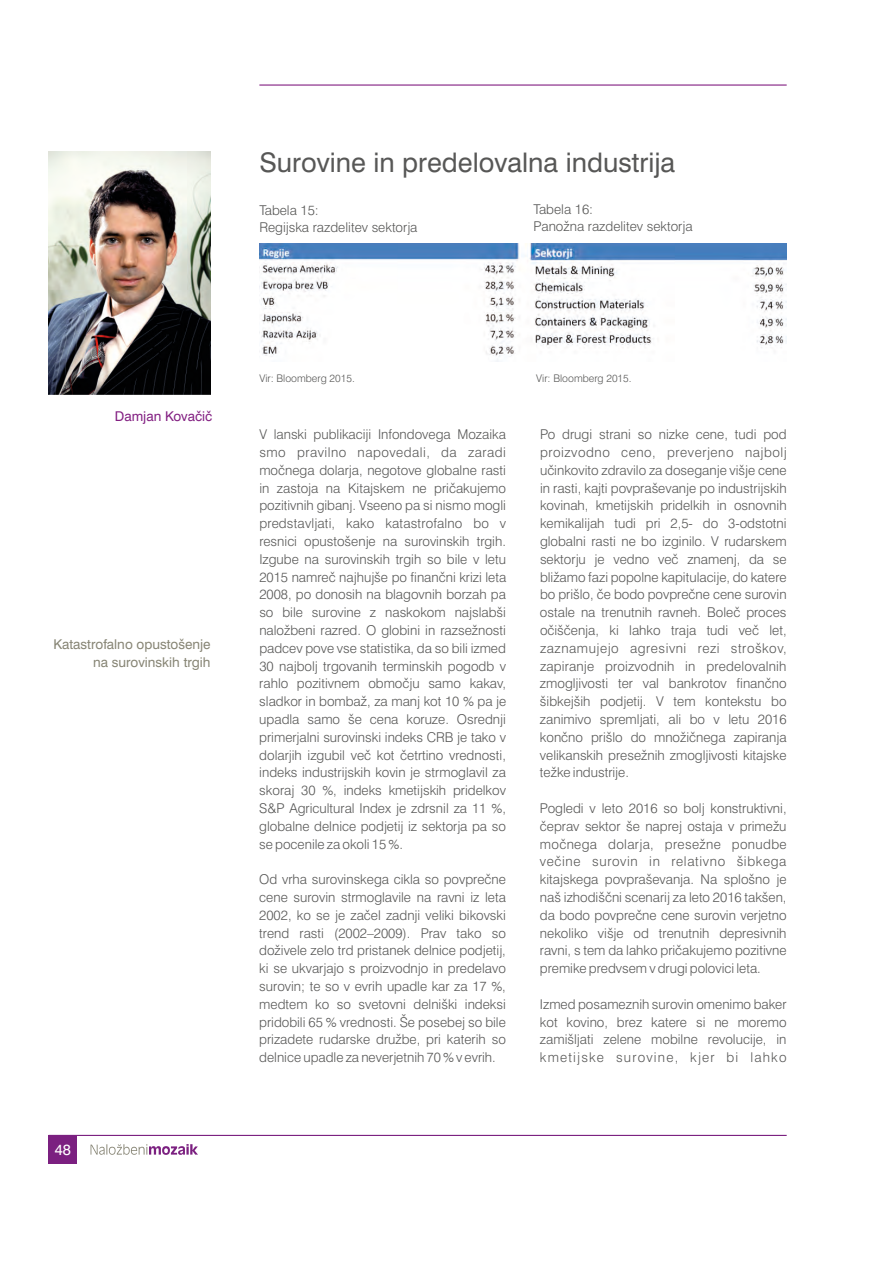
<style>
.page{position:relative;width:893px;height:1263px;background:#fff}
.page>*{position:absolute;margin:0;border:0;box-sizing:border-box;transform-origin:0 0}
.t1{font:27px "Swiss 721 BT";color:#575756}
.t2{font:15px "Swiss";color:#fff}
.t3{font:300 13.5px/16.2px "Swiss 721 BT";color:#575756}
.t4{font:300 13.5px "Swiss 721 BT";letter-spacing:.04em;color:#575756}
.t5{font:300 13.5px/17.9px "Swiss 721 BT";letter-spacing:.045em;color:#575756}
.t6{font:13.5px/17.9px "Swiss 721 BT";color:#878575;text-align:right}
.t7{font:300 13.5px "Swiss 721 BT";letter-spacing:.035em;color:#575756}
.t8{font:300 13.5px "Swiss 721 BT";letter-spacing:.09em;color:#575756}
.t9{font:13.5px "Swiss 721 BT";color:#832082}
.t10{font:300 10.5px "Swiss 721 BT";color:#575756}
</style>
<div class="page">
<img style="left:259px;top:243px;width:527px;height:119px">
<img style="left:49px;top:151px;width:162px;height:243px">
<svg style="left:91px;top:1144px;width:107px;height:11px"></svg>
<div style="left:49px;top:1135px;width:28px;height:28px;background:#7b2080"></div>
<hr style="left:259px;top:84px;width:528px;height:2px;background:#832082">
<hr style="left:49px;top:1135px;width:738px;height:1px;background:#7b2080">
<h1 class="t1" style="left:259px;top:152px;width:417px">Surovine in predelovalna industrija</h1>
<p class="t3" style="left:259px;top:204px;width:160px">Tabela 15:<br>Regijska razdelitev sektorja</p>
<p class="t3" style="left:534px;top:203px;width:160px">Tabela 16:<br>Panožna razdelitev sektorja</p>
<p class="t9" style="left:115px;top:410px;width:99px">Damjan Kovačič</p>
<p class="t6" style="left:53px;top:636px;width:159px">Katastrofalno opustošenje na surovinskih trgih</p>
<p class="t2" style="left:55px;top:1144px;width:18px">48</p>
<p class="t10" style="left:259px;top:374px;width:97px">Vir: Bloomberg 2015.</p>
<p class="t10" style="left:536px;top:374px;width:97px">Vir: Bloomberg 2015.</p>
<p class="t3" style="left:259px;top:428px;width:248px">V lanski publikaciji Infondovega Mozaika</p>
<p class="t3" style="left:540px;top:428px;width:248px">Po drugi strani so nizke cene, tudi pod</p>
<p class="t7" style="left:259px;top:447px;width:248px">smo pravilno napovedali, da zaradi</p>
<p class="t4" style="left:540px;top:447px;width:248px">proizvodno ceno, preverjeno najbolj</p>
<p class="t3" style="left:259px;top:463px;width:248px">močnega dolarja, negotove globalne rasti</p>
<p class="t3" style="left:540px;top:463px;width:248px">učinkovito zdravilo za doseganje višje cene</p>
<p class="t3" style="left:259px;top:481px;width:248px">in zastoja na Kitajskem ne pričakujemo</p>
<p class="t3" style="left:540px;top:481px;width:248px">in rasti, kajti povpraševanje po industrijskih</p>
<p class="t3" style="left:259px;top:499px;width:248px">pozitivnih gibanj. Vseeno pa si nismo mogli</p>
<p class="t3" style="left:540px;top:499px;width:248px">kovinah, kmetijskih pridelkih in osnovnih</p>
<p class="t3" style="left:259px;top:517px;width:248px">predstavljati, kako katastrofalno bo v</p>
<p class="t3" style="left:540px;top:517px;width:248px">kemikalijah tudi pri 2,5- do 3-odstotni</p>
<p class="t3" style="left:259px;top:534px;width:248px">resnici opustošenje na surovinskih trgih.</p>
<p class="t3" style="left:540px;top:534px;width:248px">globalni rasti ne bo izginilo. V rudarskem</p>
<p class="t3" style="left:259px;top:552px;width:248px">Izgube na surovinskih trgih so bile v letu</p>
<p class="t3" style="left:540px;top:552px;width:248px">sektorju je vedno več znamenj, da se</p>
<p class="t3" style="left:259px;top:570px;width:248px">2015 namreč najhujše po finančni krizi leta</p>
<p class="t3" style="left:540px;top:570px;width:248px">bližamo fazi popolne kapitulacije, do katere</p>
<p class="t3" style="left:259px;top:588px;width:248px">2008, po donosih na blagovnih borzah pa</p>
<p class="t3" style="left:540px;top:588px;width:248px">bo prišlo, če bodo povprečne cene surovin</p>
<p class="t3" style="left:259px;top:606px;width:248px">so bile surovine z naskokom najslabši</p>
<p class="t3" style="left:540px;top:606px;width:248px">ostale na trenutnih ravneh. Boleč proces</p>
<p class="t3" style="left:259px;top:623px;width:248px">naložbeni razred. O globini in razsežnosti</p>
<p class="t3" style="left:540px;top:623px;width:248px">očiščenja, ki lahko traja tudi več let,</p>
<p class="t3" style="left:259px;top:641px;width:248px">padcev pove vse statistika, da so bili izmed</p>
<p class="t4" style="left:540px;top:642px;width:248px">zaznamujejo agresivni rezi stroškov,</p>
<p class="t3" style="left:259px;top:659px;width:248px">30 najbolj trgovanih terminskih pogodb v</p>
<p class="t3" style="left:540px;top:659px;width:248px">zapiranje proizvodnih in predelovalnih</p>
<p class="t3" style="left:259px;top:677px;width:248px">rahlo pozitivnem območju samo kakav,</p>
<p class="t3" style="left:540px;top:677px;width:248px">zmogljivosti ter val bankrotov finančno</p>
<p class="t3" style="left:259px;top:695px;width:248px">sladkor in bombaž, za manj kot 10 % pa je</p>
<p class="t3" style="left:540px;top:695px;width:248px">šibkejših podjetij. V tem kontekstu bo</p>
<p class="t3" style="left:259px;top:712px;width:248px">upadla samo še cena koruze. Osrednji</p>
<p class="t3" style="left:540px;top:712px;width:248px">zanimivo spremljati, ali bo v letu 2016</p>
<p class="t3" style="left:259px;top:730px;width:248px">primerjalni surovinski indeks CRB je tako v</p>
<p class="t3" style="left:540px;top:730px;width:248px">končno prišlo do množičnega zapiranja</p>
<p class="t3" style="left:259px;top:748px;width:248px">dolarjih izgubil več kot četrtino vrednosti,</p>
<p class="t3" style="left:540px;top:748px;width:248px">velikanskih presežnih zmogljivosti kitajske</p>
<p class="t3" style="left:259px;top:766px;width:248px">indeks industrijskih kovin je strmoglavil za</p>
<p class="t3" style="left:540px;top:766px;width:91px">težke industrije.</p>
<p class="t3" style="left:259px;top:783px;width:248px;line-height:17.9px">skoraj 30 %, indeks kmetijskih pridelkov<br>S&amp;P Agricultural Index je zdrsnil za 11 %,</p>
<p class="t3" style="left:540px;top:801px;width:248px">Pogledi v leto 2016 so bolj konstruktivni,</p>
<p class="t3" style="left:259px;top:819px;width:248px">globalne delnice podjetij iz sektorja pa so</p>
<p class="t3" style="left:540px;top:819px;width:248px">čeprav sektor še naprej ostaja v primežu</p>
<p class="t3" style="left:259px;top:837px;width:145px">se pocenile za okoli 15 %.</p>
<p class="t5" style="left:540px;top:836px;width:248px">močnega dolarja, presežne ponudbe večine surovin in relativno šibkega</p>
<p class="t3" style="left:259px;top:873px;width:248px">Od vrha surovinskega cikla so povprečne</p>
<p class="t3" style="left:540px;top:873px;width:248px">kitajskega povpraševanja. Na splošno je</p>
<p class="t3" style="left:259px;top:890px;width:248px">cene surovin strmoglavile na ravni iz leta</p>
<p class="t3" style="left:540px;top:890px;width:248px">naš izhodiščni scenarij za leto 2016 takšen,</p>
<p class="t3" style="left:259px;top:908px;width:248px">2002, ko se je začel zadnji veliki bikovski</p>
<p class="t3" style="left:540px;top:908px;width:248px">da bodo povprečne cene surovin verjetno</p>
<p class="t3" style="left:259px;top:926px;width:248px">trend rasti (2002–2009). Prav tako so</p>
<p class="t3" style="left:540px;top:926px;width:248px">nekoliko višje od trenutnih depresivnih</p>
<p class="t3" style="left:259px;top:944px;width:248px">doživele zelo trd pristanek delnice podjetij,</p>
<p class="t3" style="left:540px;top:944px;width:248px">ravni, s tem da lahko pričakujemo pozitivne</p>
<p class="t3" style="left:259px;top:962px;width:248px">ki se ukvarjajo s proizvodnjo in predelavo</p>
<p class="t3" style="left:540px;top:962px;width:222px">premike predvsem v drugi polovici leta.</p>
<p class="t3" style="left:259px;top:978px;width:248px;line-height:17.9px">surovin; te so v evrih upadle kar za 17 %, medtem ko so svetovni delniški indeksi</p>
<p class="t3" style="left:540px;top:997px;width:248px">Izmed posameznih surovin omenimo baker</p>
<p class="t3" style="left:259px;top:1015px;width:248px">pridobili 65 % vrednosti. Še posebej so bile</p>
<p class="t3" style="left:540px;top:1015px;width:248px">kot kovino, brez katere si ne moremo</p>
<p class="t3" style="left:259px;top:1033px;width:248px">prizadete rudarske družbe, pri katerih so</p>
<p class="t3" style="left:540px;top:1033px;width:248px">zamišljati zelene mobilne revolucije, in</p>
<p class="t3" style="left:259px;top:1051px;width:238px">delnice upadle za neverjetnih 70 % v evrih.</p>
<p class="t8" style="left:540px;top:1052px;width:248px">kmetijske surovine, kjer bi lahko</p>
</div>
